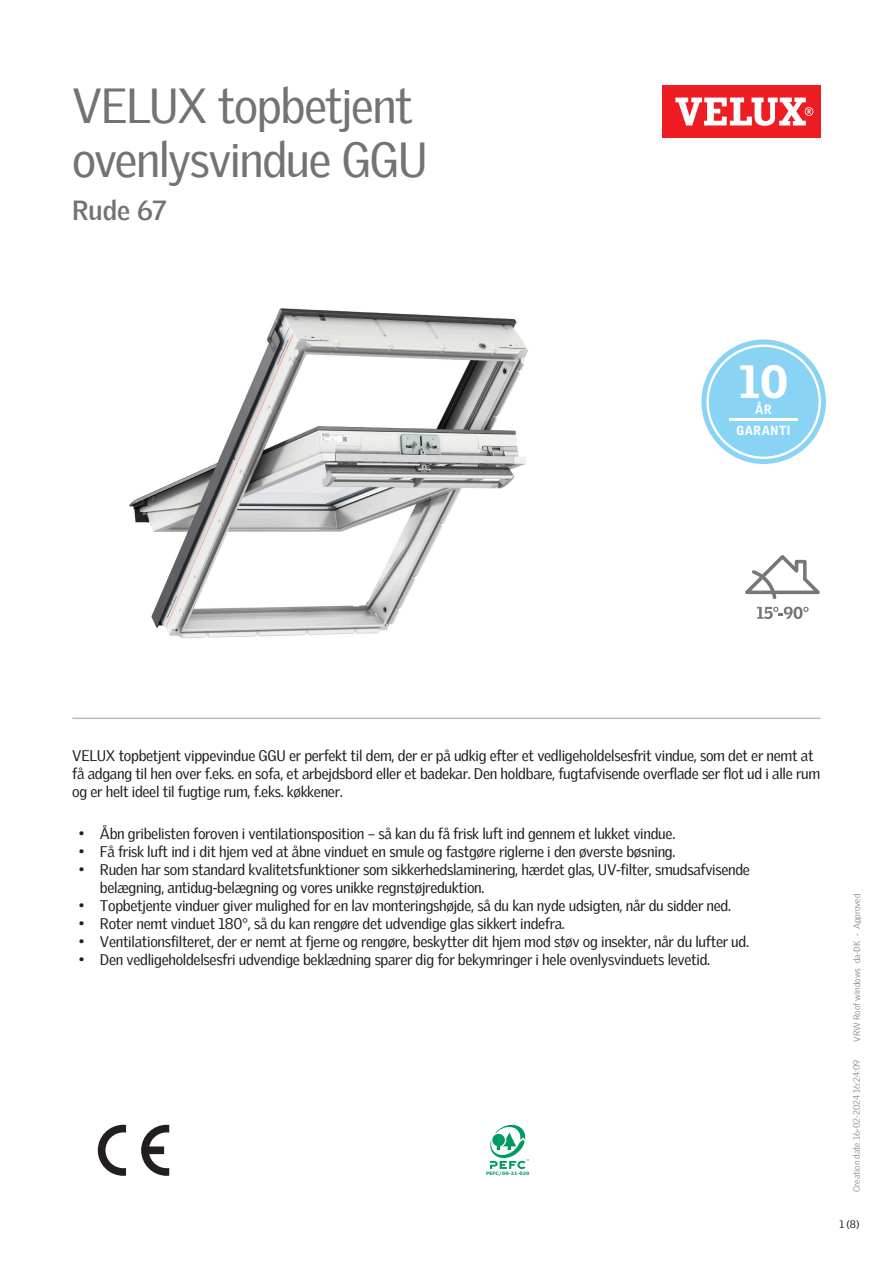
<style>
.page{position:relative;width:893px;height:1263px;background:#fff}
.page>*{position:absolute;margin:0;border:0;box-sizing:border-box;transform-origin:0 0}
.Headline{font:48px/54px "Velux Gothic";letter-spacing:-.03em;color:#737371}
.t1{font:900 45.3px "Velux Gothic";color:#fff}
.t2{font:700 27px "Velux Gothic";letter-spacing:-.005em;color:#737371}
.Body_Regular{font:15px/18px "Velux Gothic";letter-spacing:-.02em;color:#231f20}
.t3{font:900 12.9px "Velux Gothic";letter-spacing:.05em;color:#fff;scale:.93 1}
.t4{font:10.5px "Velux Gothic";color:#231f20}
.t5{font:300 9px "Velux Gothic";color:#7c7e81}
.t6{font:700 4.65px "Verdana";color:#009b61}
</style>
<div class="page">
<div style="left:662px;top:85px;width:159px;height:53px;background:#ee1d23"></div>
<svg style="left:675px;top:98px;width:138px;height:28px"></svg>
<hr style="left:72px;top:717px;width:749px;height:2px;background:#bcbdbb">
<svg style="left:745px;top:555px;width:75px;height:44px"></svg>
<svg style="left:757px;top:607px;width:52px;height:12px"></svg>
<svg style="left:141px;top:1125px;width:28px;height:51px"></svg>
<svg style="left:98px;top:1125px;width:28px;height:51px"></svg>
<svg style="left:490px;top:1125px;width:39px;height:44px"></svg>
<svg style="left:701px;top:339px;width:125px;height:125px"></svg>
<div style="left:709px;top:347px;width:109px;height:110px;background:#89d3f4;border-radius:50%"></div>
<hr style="left:729px;top:419px;width:69px;height:2px;background:#fff">
<img style="left:129px;top:308px;width:400px;height:331px">
<p class="Headline" style="left:72px;top:74px;width:357px">VELUX topbetjent ovenlysvindue GGU</p>
<p class="t2" style="left:72px;top:190px;width:96px">Rude 67</p>
<p class="t1" style="left:739px;top:353px;width:50px">10</p>
<p class="t3" style="left:736px;top:422px;width:60px">GARANTI</p>
<p class="t3" style="left:755px;top:401px;width:19px">ÅR</p>
<p class="Body_Regular" style="left:72px;top:745px;width:749px">VELUX topbetjent vippevindue GGU er perfekt til dem, der er på udkig efter et vedligeholdelsesfrit vindue, som det er nemt at få adgang til hen over f.eks. en sofa, et arbejdsbord eller et badekar. Den holdbare, fugtafvisende overflade ser flot ud i alle rum og er helt ideel til fugtige rum, f.eks. køkkener.</p>
<p class="Body_Regular" style="left:79px;top:823px;width:598px">• Åbn gribelisten foroven i ventilationsposition – så kan du få frisk luft ind gennem et lukket vindue.</p>
<p class="Body_Regular" style="left:79px;top:841px;width:598px">• Få frisk luft ind i dit hjem ved at åbne vinduet en smule og fastgøre riglerne i den øverste bøsning.</p>
<p class="Body_Regular" style="left:100px;top:859px;width:652px;text-indent:-21px">• Ruden har som standard kvalitetsfunktioner som sikkerhedslaminering, hærdet glas, UV-filter, smudsafvisende belægning, antidug-belægning og vores unikke regnstøjreduktion.</p>
<p class="Body_Regular" style="left:79px;top:895px;width:654px">• Topbetjente vinduer giver mulighed for en lav monteringshøjde, så du kan nyde udsigten, når du sidder ned.</p>
<p class="Body_Regular" style="left:79px;top:913px;width:488px">• Roter nemt vinduet 180°, så du kan rengøre det udvendige glas sikkert indefra.</p>
<p class="Body_Regular" style="left:79px;top:931px;width:672px">• Ventilationsfilteret, der er nemt at fjerne og rengøre, beskytter dit hjem mod støv og insekter, når du lufter ud.</p>
<p class="Body_Regular" style="left:79px;top:949px;width:633px">• Den vedligeholdelsesfri udvendige beklædning sparer dig for bekymringer i hele ovenlysvinduets levetid.</p>
<p class="t6" style="left:486px;top:1170px;width:45px">PEFC/09-31-020</p>
<p class="t5" style="left:850px;top:1042px;width:150px;rotate:-90deg">VRW Roof windows da-DK - Approved</p>
<p class="t5" style="left:850px;top:1192px;width:133px;rotate:-90deg">Creation date 16-02-2024 16:24:09</p>
<p class="t4" style="left:839px;top:1216px;width:22px">1 (8)</p>
</div>
